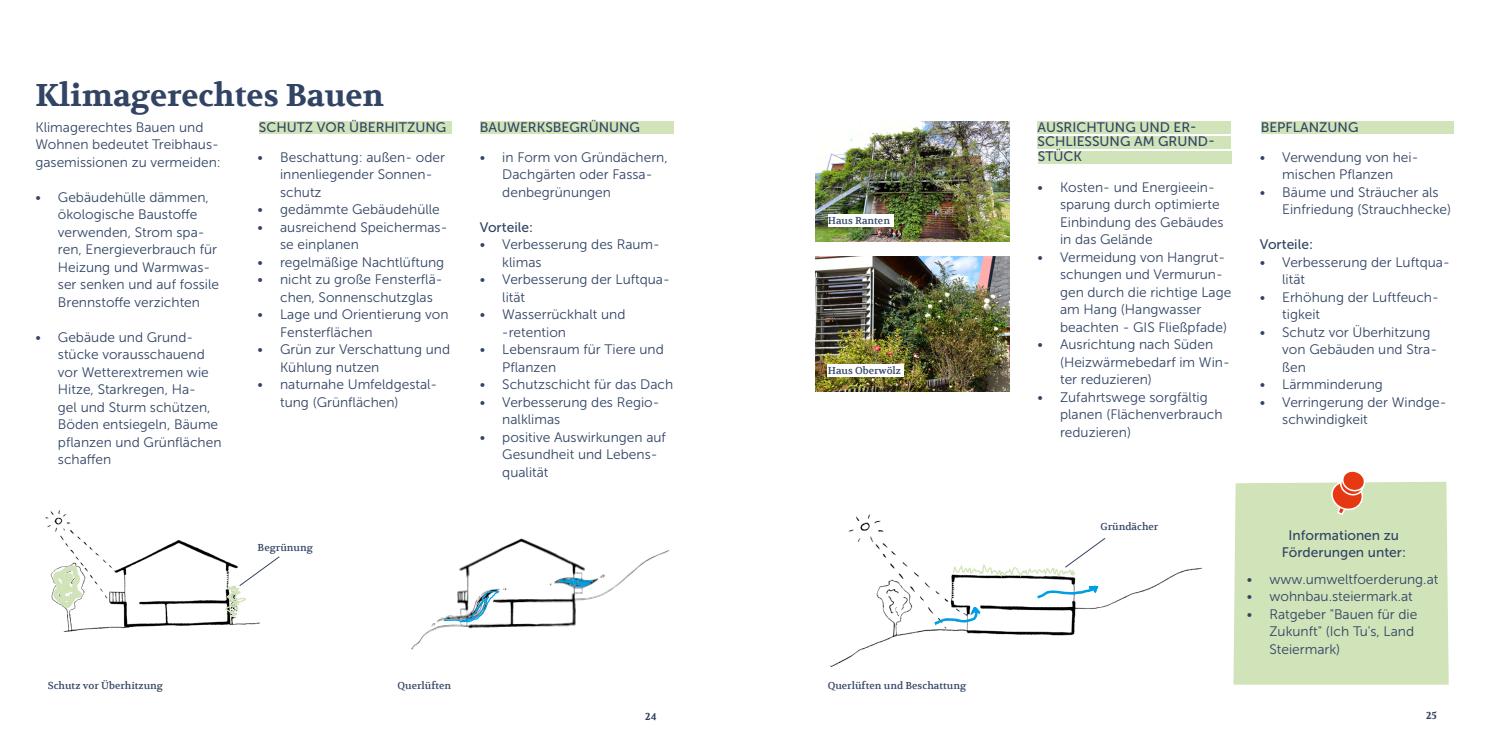
<style>
.page{position:relative;width:1489px;height:745px;background:#fff}
.page>*{position:absolute;margin:0;border:0;box-sizing:border-box;transform-origin:0 0}
.t1{font:700 31.25px "Volkhov";color:#324464}
.t2{font:13.75px/17.5px "Museo Sans 300";color:#324464}
.t3{font:13.75px/14.9px "Museo Sans 500";color:#324464}
.t4{font:10px "Volkhov";color:#324464}
.t5{font:700 10px "Volkhov";color:#324464}
</style>
<div class="page">
<img style="left:815px;top:121px;width:194px;height:120px">
<div style="left:827px;top:214px;width:66px;height:12px;background:#fff"></div>
<div style="left:1037px;top:121px;width:194px;height:12px;background:#d1e4b9"></div>
<div style="left:1037px;top:136px;width:194px;height:12px;background:#d1e4b9"></div>
<div style="left:1037px;top:151px;width:194px;height:12px;background:#d1e4b9"></div>
<div style="left:1260px;top:121px;width:193px;height:12px;background:#d1e4b9"></div>
<img style="left:815px;top:256px;width:194px;height:135px">
<div style="left:827px;top:364px;width:76px;height:12px;background:#fff"></div>
<img style="left:829px;top:514px;width:374px;height:153px">
<svg style="left:952px;top:537px;width:153px;height:41px"></svg>
<div style="left:259px;top:121px;width:192px;height:12px;background:#d1e4b9"></div>
<img style="left:45px;top:510px;width:215px;height:122px">
<div style="left:480px;top:121px;width:193px;height:12px;background:#d1e4b9"></div>
<img style="left:411px;top:538px;width:259px;height:112px">
<svg style="left:49px;top:560px;width:38px;height:52px"></svg>
<svg style="left:193px;top:555px;width:87px;height:65px"></svg>
<svg style="left:417px;top:590px;width:83px;height:33px"></svg>
<svg style="left:556px;top:576px;width:54px;height:11px"></svg>
<svg style="left:932px;top:605px;width:50px;height:21px"></svg>
<svg style="left:1034px;top:584px;width:66px;height:17px"></svg>
<svg style="left:1233px;top:634px;width:216px;height:51px"></svg>
<svg style="left:1233px;top:471px;width:215px;height:213px;background:#d3e2ba"></svg>
<h1 class="t1" style="left:35px;top:77px;width:350px">Klimagerechtes Bauen</h1>
<p class="t2" style="left:35px;top:118px;width:187px">Klimagerechtes Bauen und<br>Wohnen bedeutet Treibhaus&shy;gasemissionen zu vermeiden:</p>
<p class="t2" style="left:58px;top:188px;width:163px;text-indent:-22px">• Gebäudehülle dämmen, ökologische Baustoffe verwenden, Strom spa&shy;ren, Energieverbrauch für<br>Heizung und Warmwas&shy;ser senken und auf fossile<br>Brennstoffe verzichten</p>
<p class="t2" style="left:58px;top:328px;width:165px;text-indent:-22px">• Gebäude und Grund&shy;stücke vorausschauend vor Wetterextremen wie<br>Hitze, Starkregen, Ha-<br>gel und Sturm schützen,<br>Böden entsiegeln, Bäume pflanzen und Grünflächen schaffen</p>
<p class="t3" style="left:259px;top:119px;width:189px">SCHUTZ VOR ÜBERHITZUNG</p>
<p class="t2" style="left:280px;top:148px;width:166px;text-indent:-22px">• Beschattung: außen- oder innenliegender Sonnen&shy;schutz</p>
<p class="t2" style="left:257px;top:201px;width:184px">• gedämmte Gebäudehülle</p>
<p class="t2" style="left:280px;top:218px;width:169px;text-indent:-22px">• ausreichend Speichermas&shy;se einplanen</p>
<p class="t2" style="left:257px;top:253px;width:188px">• regelmäßige Nachtlüftung</p>
<p class="t2" style="left:280px;top:271px;width:164px;text-indent:-22px">• nicht zu große Fensterflä&shy;chen, Sonnenschutzglas</p>
<p class="t2" style="left:280px;top:306px;width:170px;text-indent:-22px">• Lage und Orientierung von<br>Fensterflächen</p>
<p class="t2" style="left:280px;top:341px;width:171px;text-indent:-22px">• Grün zur Verschattung und<br>Kühlung nutzen</p>
<p class="t2" style="left:280px;top:376px;width:159px;text-indent:-22px">• naturnahe Umfeldgestal&shy;tung (Grünflächen)</p>
<p class="t4" style="left:257px;top:541px;width:57px">Begrünung</p>
<p class="t4" style="left:48px;top:679px;width:117px">Schutz vor Überhitzung</p>
<p class="t4" style="left:397px;top:679px;width:55px">Querlüften</p>
<p class="t3" style="left:480px;top:119px;width:162px">BAUWERKSBEGRÜNUNG</p>
<p class="t2" style="left:502px;top:148px;width:167px;text-indent:-22px">• in Form von Gründächern,<br>Dachgärten oder Fassa&shy;denbegrünungen</p>
<p class="t3" style="left:480px;top:219px;width:55px">Vorteile:</p>
<p class="t2" style="left:502px;top:236px;width:159px;text-indent:-22px">• Verbesserung des Raum&shy;klimas</p>
<p class="t2" style="left:502px;top:271px;width:169px;text-indent:-22px">• Verbesserung der Luftqua&shy;lität</p>
<p class="t2" style="left:502px;top:306px;width:125px;text-indent:-22px">• Wasserrückhalt und -retention</p>
<p class="t2" style="left:502px;top:341px;width:163px;text-indent:-22px">• Lebensraum für Tiere und<br>Pflanzen</p>
<p class="t2" style="left:480px;top:376px;width:195px">• Schutzschicht für das Dach</p>
<p class="t2" style="left:502px;top:393px;width:159px;text-indent:-22px">• Verbesserung des Regio&shy;nalklimas</p>
<p class="t2" style="left:502px;top:428px;width:165px;text-indent:-22px">• positive Auswirkungen auf<br>Gesundheit und Lebens&shy;qualität</p>
<p class="t4" style="left:827px;top:214px;width:64px">Haus Ranten</p>
<p class="t4" style="left:827px;top:364px;width:75px">Haus Oberwölz</p>
<p class="t4" style="left:827px;top:679px;width:140px">Querlüften und Beschattung</p>
<p class="t3" style="left:1037px;top:119px;width:179px">AUSRICHTUNG UND ER-<br>SCHLIESSUNG AM GRUND-<br>STÜCK</p>
<p class="t2" style="left:1060px;top:178px;width:165px;text-indent:-22px">• Kosten- und Energieein&shy;sparung durch optimierte<br>Einbindung des Gebäudes in das Gelände</p>
<p class="t2" style="left:1060px;top:248px;width:173px;text-indent:-22px">• Vermeidung von Hangrut&shy;schungen und Vermurun&shy;gen durch die richtige Lage am Hang (Hangwasser beachten - GIS Fließpfade)</p>
<p class="t2" style="left:1060px;top:336px;width:171px;text-indent:-22px">• Ausrichtung nach Süden (Heizwärmebedarf im Win&shy;ter reduzieren)</p>
<p class="t2" style="left:1060px;top:388px;width:164px;text-indent:-22px">• Zufahrtswege sorgfältig planen (Flächenverbrauch reduzieren)</p>
<p class="t3" style="left:1260px;top:119px;width:99px">BEPFLANZUNG</p>
<p class="t2" style="left:1259px;top:148px;width:160px;text-align:center">• Verwendung von hei&shy;mischen Pflanzen</p>
<p class="t2" style="left:1282px;top:183px;width:170px;text-indent:-22px">• Bäume und Sträucher als<br>Einfriedung (Strauchhecke)</p>
<p class="t3" style="left:1259px;top:237px;width:55px">Vorteile:</p>
<p class="t2" style="left:1282px;top:253px;width:169px;text-indent:-22px">• Verbesserung der Luftqua&shy;lität</p>
<p class="t2" style="left:1282px;top:288px;width:158px;text-indent:-22px">• Erhöhung der Luftfeuch&shy;tigkeit</p>
<p class="t2" style="left:1282px;top:323px;width:156px;text-indent:-22px">• Schutz vor Überhitzung von Gebäuden und Stra&shy;ßen</p>
<p class="t2" style="left:1259px;top:376px;width:125px">• Lärmminderung</p>
<p class="t2" style="left:1282px;top:393px;width:166px;text-indent:-22px">• Verringerung der Windge&shy;schwindigkeit</p>
<p class="t4" style="left:1100px;top:520px;width:59px">Gründächer</p>
<p class="t3" style="left:1281px;top:526px;width:126px;line-height:17.5px;text-align:center">Informationen zu<br>Förderungen unter:</p>
<p class="t2" style="left:1246px;top:569px;width:193px">• www.umweltfoerderung.at</p>
<p class="t2" style="left:1246px;top:587px;width:167px">• wohnbau.steiermark.at</p>
<p class="t2" style="left:1269px;top:604px;width:149px;text-indent:-22px">• Ratgeber "Bauen für die<br>Zukunft" (Ich Tu's, Land<br>Steiermark)</p>
<p class="t5" style="left:645px;top:710px;width:13px">24</p>
<p class="t5" style="left:1425px;top:709px;width:12px">25</p>
</div>
